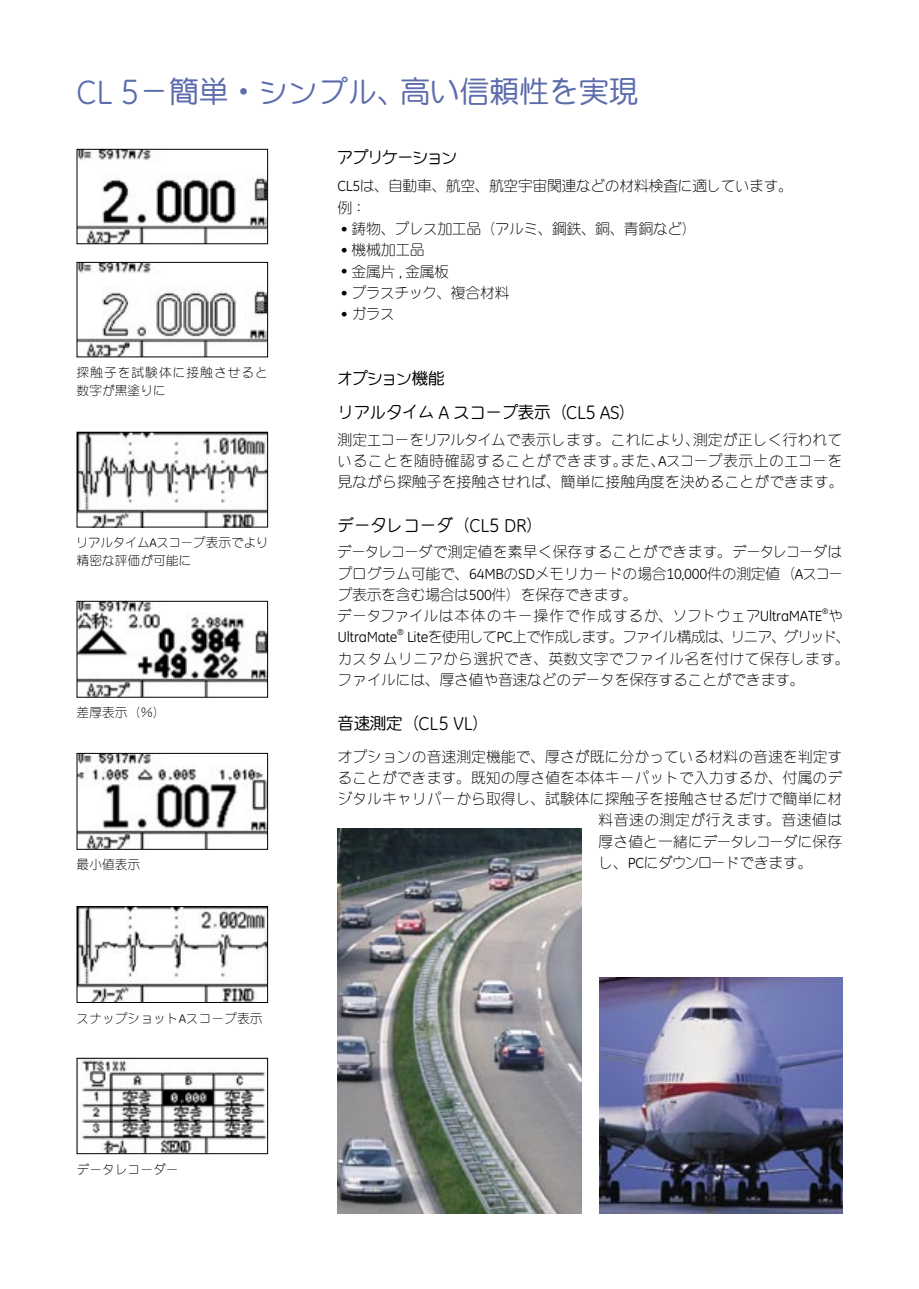
<style>
.page{position:relative;width:919px;height:1289px;background:#fff}
.page>*{position:absolute;margin:0;border:0;box-sizing:border-box;transform-origin:0 0}
.Head_18{font:29.7px "DF Maru Gothic Std W5";color:#5c6cac}
.細丸15Q_GE_Inspira_R{font:16.5px "DF Maru Gothic Std W5";letter-spacing:-.02em;color:#000}
.細丸15Q_GE_Inspira_R-2{font:16.5px "DF Maru Gothic Std W5";color:#000}
.細丸15Q_GE_Inspira_R-3{font:16.5px "DF Maru Gothic Std W5";letter-spacing:-.09em;color:#000}
.細丸15Q_GE_Inspira_R-4{font:16.5px "DF Maru Gothic Std W5";letter-spacing:-.08em;color:#000}
.細丸15Q_GE_Inspira_R-5{font:14.85px/21.3px "DFSM Gothic Std W2";color:#000;text-align:justify}
.細丸15Q_GE_Inspira_R-6{font:14.85px "DFSM Gothic Std W2";letter-spacing:.035em;color:#000}
.細丸15Q_GE_Inspira_R-7{font:14.85px "DFSM Gothic Std W2";letter-spacing:-.03em;color:#000}
.細丸15Q_GE_Inspira_R-8{font:14.85px "DFSM Gothic Std W2";letter-spacing:-.025em;color:#000}
.細丸15Q_GE_Inspira_R-9{font:14.85px "DFSM Gothic Std W2";letter-spacing:.03em;color:#000}
.細丸15Q_GE_Inspira_R-10{font:14.85px "DFSM Gothic Std W2";letter-spacing:-.065em;color:#000}
.細丸15Q_GE_Inspira_R-11{font:14.85px "GE Inspira";letter-spacing:-.02em;color:#000}
.t1{font:12.75px/18px "DFSM Gothic Std W2";color:#000}
.t2{font:12.75px/18px "DFSM Gothic Std W2";letter-spacing:.075em;color:#000}
.細丸15Q_GE_Inspira_R-12{font:8.7px "GE Inspira";color:#000}
.細丸15Q_GE_Inspira_R-13{font:8.1px "GE Inspira";color:#000}
.s1{font-family:"GE Inspira";font-size:34.2px}
.s2{font-family:"GE Inspira";font-size:35.7px}
.s3{font-family:"GE Inspira"}
.s4{font-family:"GE Inspira";font-size:18.9px}
.s5{font-family:"GE Inspira";font-size:19.8px}
</style>
<div class="page">
<img style="left:79px;top:151px;width:187px;height:91px">
<div style="left:77px;top:149px;width:191px;height:95px;border:1px solid #000"></div>
<img style="left:79px;top:264px;width:187px;height:91px">
<div style="left:77px;top:262px;width:191px;height:95px;border:1px solid #000"></div>
<img style="left:79px;top:434px;width:187px;height:91px">
<div style="left:77px;top:432px;width:191px;height:95px;border:1px solid #000"></div>
<img style="left:79px;top:603px;width:187px;height:92px">
<div style="left:77px;top:601px;width:191px;height:96px;border:1px solid #000"></div>
<img style="left:79px;top:755px;width:187px;height:92px">
<div style="left:77px;top:753px;width:191px;height:96px;border:1px solid #000"></div>
<img style="left:79px;top:908px;width:187px;height:92px">
<div style="left:77px;top:906px;width:191px;height:96px;border:1px solid #000"></div>
<img style="left:79px;top:1059px;width:187px;height:93px">
<div style="left:77px;top:1057px;width:191px;height:97px;border:1px solid #000"></div>
<img style="left:600px;top:977px;width:242px;height:236px">
<img style="left:337px;top:828px;width:244px;height:385px">
<p class="Head_18" style="left:77px;top:75px;width:563px"><span class="s1">CL</span> <span class="s2">5</span>－簡単・シンプル、高い信頼性を実現</p>
<p class="t2" style="left:77px;top:363px;width:193px">探触子を試験体に接触させると数字が黒塗りに</p>
<p class="t1" style="left:76px;top:533px;width:194px">リアルタイム<span class="s3">A</span>スコープ表示でより精密な評価が可能に</p>
<p class="t1" style="left:77px;top:703px;width:91px">差厚表示（％）</p>
<p class="t1" style="left:77px;top:855px;width:65px">最小値表示</p>
<p class="t1" style="left:77px;top:1009px;width:187px">スナップショット<span class="s3">A</span>スコープ表示</p>
<p class="t1" style="left:77px;top:1159px;width:104px">データレコーダー</p>
<p class="細丸15Q_GE_Inspira_R-3" style="left:337px;top:148px;width:122px">アプリケーション</p>
<p class="細丸15Q_GE_Inspira_R-8" style="left:337px;top:178px;width:457px"><span class="s3">CL5</span>は、自動車、航空、航空宇宙関連などの材料検査に適しています。</p>
<p class="細丸15Q_GE_Inspira_R-5" style="left:337px;top:196px;width:30px">例：</p>
<p class="細丸15Q_GE_Inspira_R-7" style="left:341px;top:221px;width:357px"><span class="s3">•</span> 鋳物、プレス加工品（アルミ、鋼鉄、銅、青銅など）</p>
<p class="細丸15Q_GE_Inspira_R-5" style="left:341px;top:239px;width:85px"><span class="s3">•</span> 機械加工品</p>
<p class="細丸15Q_GE_Inspira_R-5" style="left:341px;top:260px;width:110px"><span class="s3">•</span> 金属片 <span class="s3">,</span> 金属板</p>
<p class="細丸15Q_GE_Inspira_R-7" style="left:341px;top:284px;width:170px"><span class="s3">•</span> プラスチック、複合材料</p>
<p class="細丸15Q_GE_Inspira_R-5" style="left:341px;top:303px;width:55px"><span class="s3">•</span> ガラス</p>
<p class="細丸15Q_GE_Inspira_R-4" style="left:337px;top:369px;width:109px">オプション機能</p>
<p class="細丸15Q_GE_Inspira_R" style="left:337px;top:403px;width:300px">リアルタイム <span class="s4">A</span> スコープ表示（<span class="s4">CL</span><span class="s5">5</span> <span class="s4">AS</span>）</p>
<p class="細丸15Q_GE_Inspira_R-5" style="left:337px;top:428px;width:507px">測定エコーをリアルタイムで表示します。これにより、測定が正しく行われていることを随時確認することができます。また、<span class="s3">A</span>スコープ表示上のエコーを見ながら探触子を接触させれば、簡単に接触角度を決めることができます。</p>
<p class="細丸15Q_GE_Inspira_R-2" style="left:337px;top:516px;width:207px">データレコーダ（<span class="s4">CL</span><span class="s5">5</span> <span class="s4">DR</span>）</p>
<p class="細丸15Q_GE_Inspira_R-5" style="left:337px;top:541px;width:507px">データレコーダで測定値を素早く保存することができます。データレコーダはプログラム可能で、<span class="s3">64MB</span>の<span class="s3">SD</span>メモリカードの場合<span class="s3">10,000</span>件の測定値（<span class="s3">A</span>スコープ表示を含む場合は<span class="s3">500</span>件）を保存できます。</p>
<p class="細丸15Q_GE_Inspira_R-6" style="left:337px;top:607px;width:507px">データファイルは本体のキー操作で作成するか、ソフトウェア<span class="s3">UltraMATE</span> や</p>
<p class="細丸15Q_GE_Inspira_R-13" style="left:822px;top:606px;width:8px">®</p>
<p class="細丸15Q_GE_Inspira_R-11" style="left:337px;top:628px;width:62px">UltraMate</p>
<p class="細丸15Q_GE_Inspira_R-12" style="left:397px;top:627px;width:8px">®</p>
<p class="細丸15Q_GE_Inspira_R-5" style="left:337px;top:626px;width:514px;text-indent:69px"><span class="s3">Lite</span>を使用して<span class="s3">PC</span>上で作成します。ファイル構成は、リニア、グリッド、カスタムリニアから選択でき、英数文字でファイル名を付けて保存します。ファイルには、厚さ値や音速などのデータを保存することができます。</p>
<p class="細丸15Q_GE_Inspira_R" style="left:337px;top:714px;width:153px">音速測定（<span class="s4">CL</span><span class="s5">5</span> <span class="s4">VL</span>）</p>
<p class="細丸15Q_GE_Inspira_R-5" style="left:337px;top:745px;width:506px">オプションの音速測定機能で、厚さが既に分かっている材料の音速を判定す</p>
<p class="細丸15Q_GE_Inspira_R-5" style="left:337px;top:766px;width:506px">ることができます。既知の厚さ値を本体キーパットで入力するか、付属のデ</p>
<p class="細丸15Q_GE_Inspira_R-5" style="left:337px;top:787px;width:506px">ジタルキャリパーから取得し、試験体に探触子を接触させるだけで簡単に材</p>
<p class="細丸15Q_GE_Inspira_R-9" style="left:598px;top:812px;width:245px">料音速の測定が行えます。音速値は</p>
<p class="細丸15Q_GE_Inspira_R-5" style="left:598px;top:830px;width:245px">厚さ値と一緒にデータレコーダに保存</p>
<p class="細丸15Q_GE_Inspira_R-10" style="left:598px;top:854px;width:216px">し、<span class="s3">PC</span>にダウンロードできます。</p>
</div>
